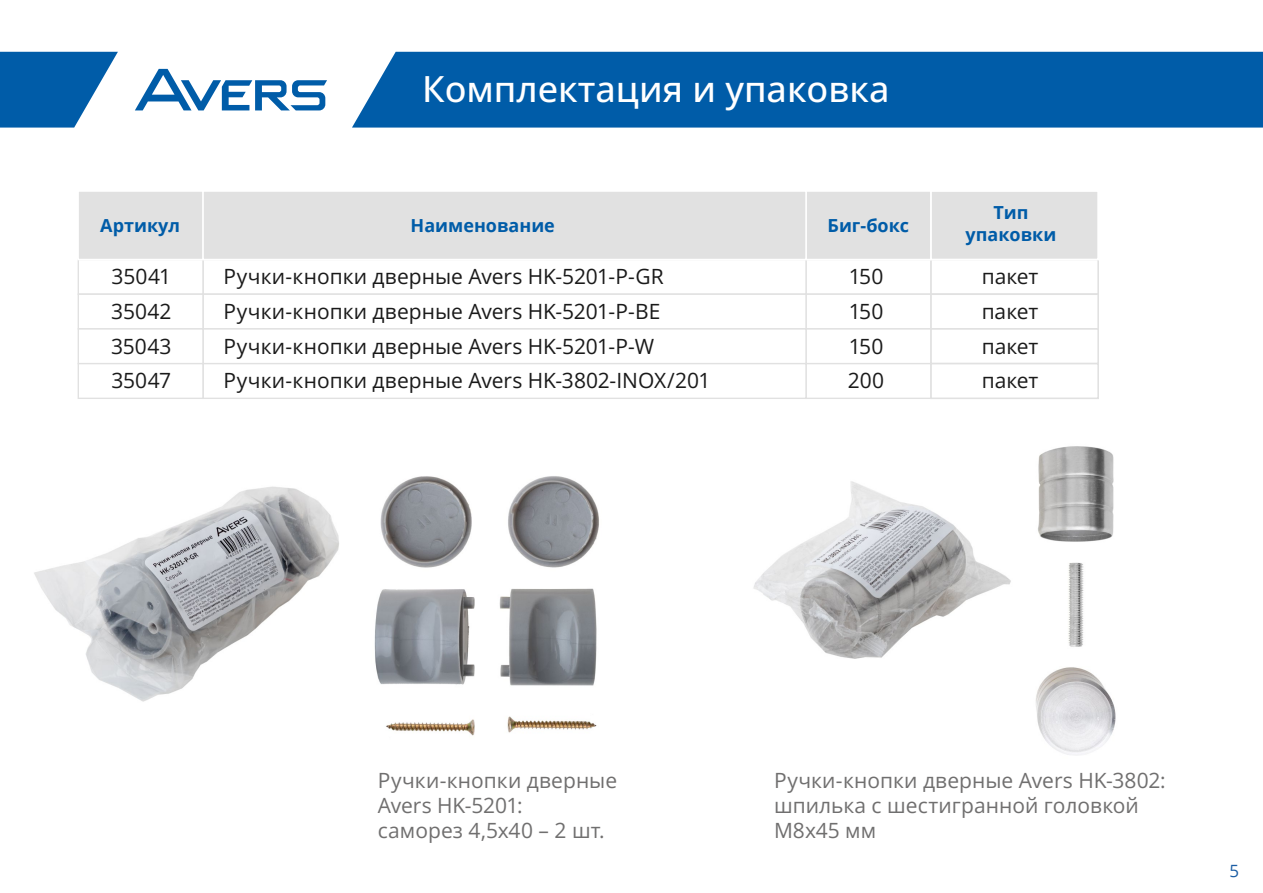
<style>
.page{position:relative;width:1263px;height:893px;background:#fff}
.page>*{position:absolute;margin:0;border:0;box-sizing:border-box;transform-origin:0 0}
.t1{font:500 36px "Open Sans";color:#fff}
.t2{font:21px "Open Sans";color:#1a1a1a}
.t3{font:21px/25.2px "Open Sans";color:#706f6f}
.t4{font:700 18px/21.6px "Open Sans";color:#005ca8;text-align:center}
.t5{font:16.95px "Open Sans";color:#1b5da4}
</style>
<div class="page">
<svg style="left:0;top:52px;width:118px;height:76px"></svg>
<svg style="left:135px;top:69px;width:192px;height:41px"></svg>
<div style="left:352px;top:52px;width:911px;height:76px;background:#005ca8"></div>
<div style="left:78px;top:259px;width:126px;height:36px;background:#fff;border:1px solid #e1e1e1"></div>
<div style="left:930px;top:259px;width:169px;height:36px;background:#fff;border:2px solid #e1e1e1"></div>
<div style="left:203px;top:259px;width:604px;height:36px;background:#fff;border:1px solid #e1e1e1"></div>
<div style="left:77px;top:190px;width:127px;height:70px;background:#e1e1e1;border:2px solid #fff"></div>
<div style="left:805px;top:190px;width:127px;height:70px;background:#e1e1e1;border:2px solid #fff"></div>
<div style="left:930px;top:190px;width:169px;height:70px;background:#e1e1e1;border:2px solid #fff"></div>
<div style="left:202px;top:190px;width:605px;height:70px;background:#e1e1e1;border:2px solid #fff"></div>
<div style="left:78px;top:293px;width:126px;height:37px;background:#fff;border:1px solid #e1e1e1"></div>
<div style="left:805px;top:293px;width:127px;height:37px;background:#fff;border:1px solid #e1e1e1"></div>
<div style="left:930px;top:293px;width:169px;height:37px;background:#fff;border:2px solid #e1e1e1"></div>
<div style="left:203px;top:293px;width:604px;height:37px;background:#fff;border:1px solid #e1e1e1"></div>
<div style="left:78px;top:328px;width:126px;height:36px;background:#fff;border:1px solid #e1e1e1"></div>
<div style="left:805px;top:328px;width:127px;height:36px;background:#fff;border:1px solid #e1e1e1"></div>
<div style="left:930px;top:328px;width:169px;height:36px;background:#fff;border:2px solid #e1e1e1"></div>
<div style="left:203px;top:328px;width:604px;height:36px;background:#fff;border:1px solid #e1e1e1"></div>
<div style="left:78px;top:363px;width:126px;height:36px;background:#fff;border:1px solid #e1e1e1"></div>
<div style="left:805px;top:363px;width:127px;height:36px;background:#fff;border:1px solid #e1e1e1"></div>
<div style="left:930px;top:363px;width:169px;height:36px;background:#fff;border:2px solid #e1e1e1"></div>
<div style="left:203px;top:363px;width:604px;height:36px;background:#fff;border:1px solid #e1e1e1"></div>
<img style="left:34px;top:486px;width:305px;height:216px">
<img style="left:753px;top:481px;width:258px;height:178px">
<img style="left:1035px;top:446px;width:81px;height:309px">
<img style="left:374px;top:476px;width:225px;height:260px">
<h1 class="t1" style="left:422px;top:65px;width:469px">Комплектация и упаковка</h1>
<p class="t4" style="left:100px;top:214px;width:81px">Артикул</p>
<p class="t4" style="left:411px;top:214px;width:146px">Наименование</p>
<p class="t4" style="left:827px;top:214px;width:83px">Биг-бокс</p>
<p class="t4" style="left:965px;top:201px;width:92px">Тип упаковки</p>
<p class="t2" style="left:112px;top:262px;width:61px">35041</p>
<p class="t2" style="left:224px;top:262px;width:442px">Ручки-кнопки дверные Avers HK-5201-P-GR</p>
<p class="t2" style="left:849px;top:262px;width:36px">150</p>
<p class="t2" style="left:982px;top:262px;width:58px">пакет</p>
<p class="t2" style="left:111px;top:297px;width:62px">35042</p>
<p class="t2" style="left:224px;top:297px;width:438px">Ручки-кнопки дверные Avers HK-5201-P-BE</p>
<p class="t2" style="left:849px;top:297px;width:36px">150</p>
<p class="t2" style="left:982px;top:297px;width:58px">пакет</p>
<p class="t2" style="left:111px;top:332px;width:62px">35043</p>
<p class="t2" style="left:224px;top:332px;width:432px">Ручки-кнопки дверные Avers HK-5201-P-W</p>
<p class="t2" style="left:849px;top:332px;width:36px">150</p>
<p class="t2" style="left:982px;top:332px;width:58px">пакет</p>
<p class="t2" style="left:111px;top:366px;width:61px">35047</p>
<p class="t2" style="left:224px;top:366px;width:488px">Ручки-кнопки дверные Avers HK-3802-INOX/201</p>
<p class="t2" style="left:848px;top:366px;width:38px">200</p>
<p class="t2" style="left:982px;top:366px;width:58px">пакет</p>
<p class="t3" style="left:378px;top:767px;width:241px">Ручки-кнопки дверные<br>Avers HK-5201:<br>саморез 4,5х40 – 2 шт.</p>
<p class="t3" style="left:774px;top:767px;width:393px">Ручки-кнопки дверные Avers HK-3802: шпилька с шестигранной головкой<br>М8х45 мм</p>
<p class="t5" style="left:1229px;top:859px;width:11px">5</p>
</div>
